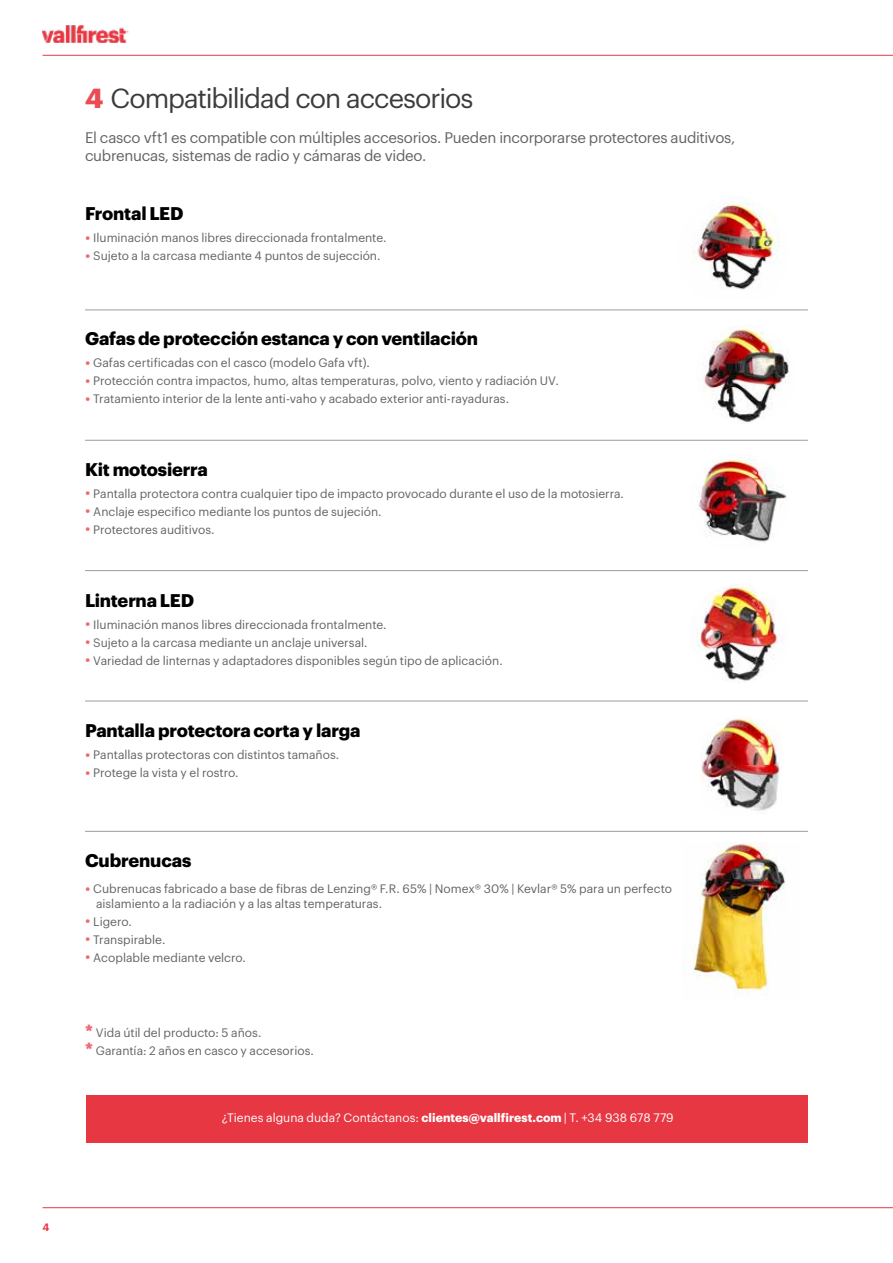
<style>
.page{position:relative;width:893px;height:1263px;background:#fff}
.page>*{position:absolute;margin:0;border:0;box-sizing:border-box;transform-origin:0 0}
.t1{font:27px "Graphik";letter-spacing:-.04em;color:#3c3c3b}
.t2{font:700 18px "Graphik";letter-spacing:-.01em;color:#000}
.t3{font:15px/18px "Graphik";letter-spacing:-.015em;color:#646363}
.t4{font:12px/18px "Graphik";color:#646363}
.t5{font:12px "Graphik";color:#fff}
.t6{font:600 10.5px "Graphik";color:#e73743}
.s1{font-weight:700;color:#ea4b55}
.s2{font-weight:700;font-size:18px;color:#ed6972}
.s3{font-weight:700}
</style>
<div class="page">
<hr style="left:43px;top:55px;width:850px;height:1px;background:#e73743">
<img style="left:43px;top:26px;width:85px;height:17px">
<hr style="left:43px;top:1207px;width:850px;height:1px;background:#e73743">
<div style="left:86px;top:1095px;width:721px;height:47px;background:#e73743"></div>
<img style="left:683px;top:842px;width:103px;height:154px">
<img style="left:692px;top:199px;width:87px;height:91px">
<img style="left:696px;top:325px;width:100px;height:99px;border-radius:50px">
<img style="left:698px;top:458px;width:89px;height:84px">
<img style="left:689px;top:584px;width:100px;height:99px;border-radius:50px">
<img style="left:701px;top:718px;width:81px;height:93px">
<hr style="left:85px;top:310px;width:723px;height:1px;background:#9d9d9c">
<hr style="left:85px;top:440px;width:723px;height:1px;background:#9d9d9c">
<hr style="left:85px;top:570px;width:723px;height:1px;background:#9d9d9c">
<hr style="left:85px;top:701px;width:723px;height:1px;background:#9d9d9c">
<hr style="left:85px;top:831px;width:723px;height:1px;background:#9d9d9c">
<h1 class="t1" style="left:85px;top:78px;width:390px"><span class="s1">4</span> Compatibilidad con accesorios</h1>
<p class="t3" style="left:85px;top:128px;width:652px">El casco vft1 es compatible con múltiples accesorios. Pueden incorporarse protectores auditivos, cubrenucas, sistemas de radio y cámaras de video.</p>
<h2 class="t2" style="left:85px;top:200px;width:100px">Frontal LED</h2>
<p class="t4" style="left:85px;top:228px;width:303px"><span class="s2">·</span> Iluminación manos libres direccionada frontalmente. <span class="s2">·</span> Sujeto a la carcasa mediante 4 puntos de sujección.</p>
<h2 class="t2" style="left:85px;top:325px;width:395px">Gafas de protección estanca y con ventilación</h2>
<p class="t4" style="left:85px;top:353px;width:475px"><span class="s2">·</span> Gafas certificadas con el casco (modelo Gafa vft).<br><span class="s2">·</span> Protección contra impactos, humo, altas temperaturas, polvo, viento y radiación UV. <span class="s2">·</span> Tratamiento interior de la lente anti-vaho y acabado exterior anti-rayaduras.</p>
<h2 class="t2" style="left:85px;top:455px;width:124px">Kit motosierra</h2>
<p class="t4" style="left:85px;top:484px;width:540px"><span class="s2">·</span> Pantalla protectora contra cualquier tipo de impacto provocado durante el uso de la motosierra. <span class="s2">·</span> Anclaje especifico mediante los puntos de sujeción.<br><span class="s2">·</span> Protectores auditivos.</p>
<h2 class="t2" style="left:85px;top:586px;width:111px">Linterna LED</h2>
<p class="t4" style="left:85px;top:614px;width:419px"><span class="s2">·</span> Iluminación manos libres direccionada frontalmente.<br><span class="s2">·</span> Sujeto a la carcasa mediante un anclaje universal.<br><span class="s2">·</span> Variedad de linternas y adaptadores disponibles según tipo de aplicación.</p>
<h2 class="t2" style="left:85px;top:717px;width:277px">Pantalla protectora corta y larga</h2>
<p class="t4" style="left:85px;top:745px;width:256px"><span class="s2">·</span> Pantallas protectoras con distintos tamaños. <span class="s2">·</span> Protege la vista y el rostro.</p>
<h2 class="t2" style="left:85px;top:847px;width:108px">Cubrenucas</h2>
<p class="t4" style="left:96px;top:881px;width:578px;line-height:14.4px;text-indent:-11px"><span class="s2">·</span> Cubrenucas fabricado a base de fibras de Lenzing® F.R. 65% | Nomex® 30% | Kevlar® 5% para un perfecto aislamiento a la radiación y a las altas temperaturas.</p>
<p class="t4" style="left:85px;top:911px;width:162px"><span class="s2">·</span> Ligero.<br><span class="s2">·</span> Transpirable.<br><span class="s2">·</span> Acoplable mediante velcro.</p>
<p class="t4" style="left:85px;top:1022px;width:230px"><span class="s2">*</span> Vida útil del producto: 5 años.<br><span class="s2">*</span> Garantía: 2 años en casco y accesorios.</p>
<p class="t5" style="left:222px;top:1108px;width:453px">¿Tienes alguna duda? Contáctanos: <span class="s3">clientes@vallfirest.com</span> | T. +34 938 678 779</p>
<p class="t6" style="left:43px;top:1219px;width:8px">4</p>
</div>
